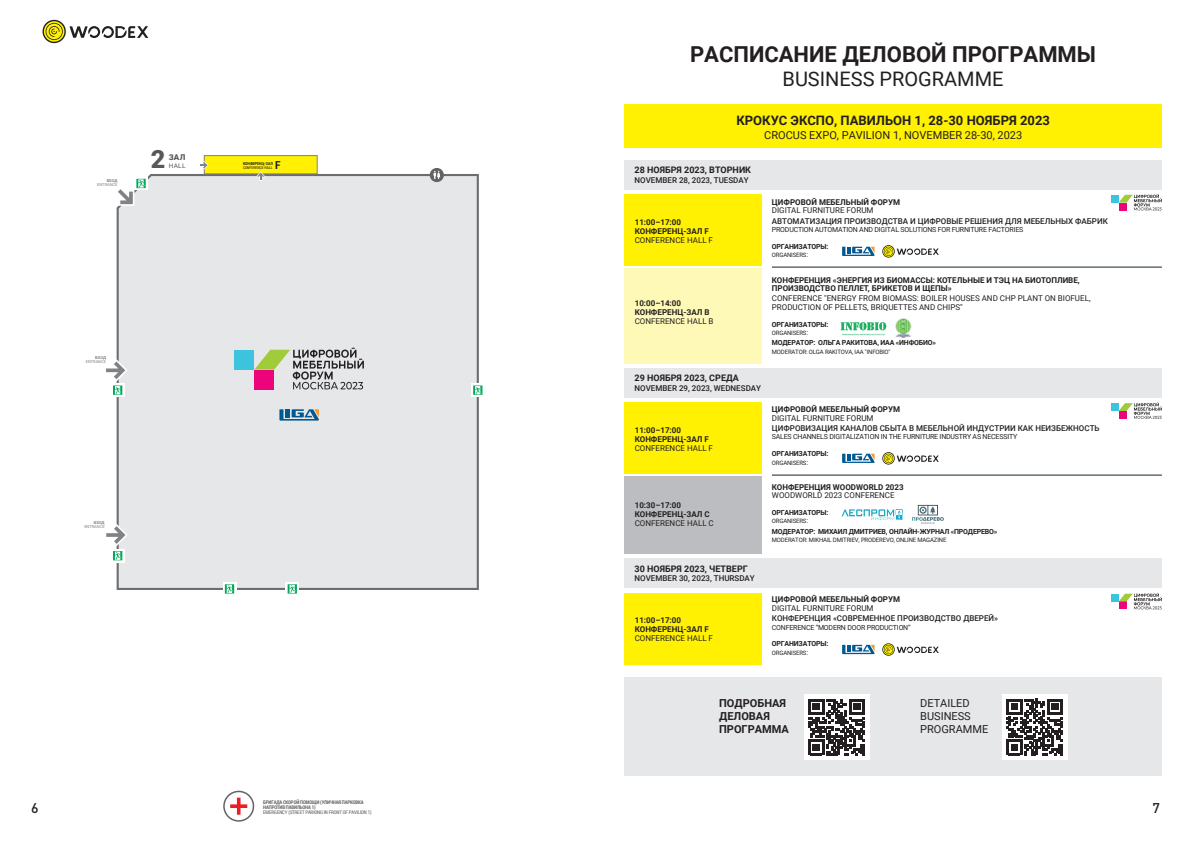
<style>
.page{position:relative;width:1191px;height:842px;background:#fff}
.page>*{position:absolute;margin:0;border:0;box-sizing:border-box;transform-origin:0 0}
.t1{font:900 25.2px "Roboto";color:#57585a}
.t2{font:700 22px "Roboto";color:#231f20}
.t3{font:20px "Roboto";color:#231f20}
.t4{font:500 14px "DIN Pro";color:#231f20}
.t5{font:700 13px "Roboto";color:#231f20}
.t6{font:11px/13.2px "Roboto";color:#231f20}
.t7{font:700 11px/13.2px "Roboto";color:#231f20}
.t8{font:700 11px "Roboto Condensed";color:#231f20}
.t9{font:700 9px "Roboto";color:#231f20}
.t10{font:700 8px/9px "Roboto";color:#231f20}
.t11{font:500 8px "Roboto";color:#231f20}
.t12{font:8px/8.4px "Roboto";color:#231f20}
.t13{font:900 8px "Roboto";color:#57585a}
.t14{font:7px "Roboto";letter-spacing:-.025em;color:#231f20}
.t15{font:700 7px "Roboto";letter-spacing:-.025em;color:#231f20}
.t16{font:6.3px "Roboto";color:#57585a;scale:1.05 1}
.t17{font:6px "Roboto";letter-spacing:-.025em;color:#231f20}
.t18{font:700 5px/5px "Roboto Condensed";letter-spacing:-.025em;color:#636366}
.t19{font:700 4.1px "Roboto Condensed";color:#231f20}
.t20{font:4px/4px "Roboto";color:#808285;text-align:right}
.t21{font:3.8px "Roboto Condensed";color:#231f20}
.s1{font-weight:700}
.s2{font-weight:400}
.s3{font-size:7px}
</style>
<div class="page">
<svg style="left:43px;top:20px;width:23px;height:23px"></svg>
<svg style="left:44px;top:21px;width:104px;height:21px"></svg>
<div style="left:116px;top:173px;width:363px;height:417px;background:#e6e7e9"></div>
<div style="left:204px;top:156px;width:113px;height:18px;background:#fff101"></div>
<div style="left:204px;top:155px;width:113px;height:19px;border:1px solid #808285"></div>
<svg style="left:200px;top:161px;width:8px;height:8px"></svg>
<svg style="left:256px;top:172px;width:9px;height:9px"></svg>
<svg style="left:224px;top:791px;width:29px;height:30px"></svg>
<div style="left:223px;top:791px;width:31px;height:31px;border:2px solid #636366;border-radius:50%"></div>
<hr style="left:237px;top:798px;width:3px;height:17px;background:#ee1d23">
<svg style="left:230px;top:804px;width:17px;height:4px"></svg>
<div style="left:430px;top:168px;width:14px;height:14px;background:#636366;border-radius:50%"></div>
<svg style="left:433px;top:171px;width:7px;height:8px"></svg>
<svg style="left:113px;top:560px;width:11px;height:2px"></svg>
<svg style="left:106px;top:524px;width:22px;height:36px"></svg>
<svg style="left:223px;top:582px;width:13px;height:12px"></svg>
<svg style="left:225px;top:584px;width:9px;height:10px"></svg>
<svg style="left:286px;top:582px;width:13px;height:12px"></svg>
<svg style="left:288px;top:584px;width:9px;height:10px"></svg>
<div style="left:111px;top:384px;width:13px;height:13px;background:#fff"></div>
<svg style="left:106px;top:359px;width:22px;height:36px"></svg>
<svg style="left:471px;top:384px;width:12px;height:13px"></svg>
<svg style="left:473px;top:385px;width:9px;height:10px"></svg>
<svg style="left:134px;top:177px;width:14px;height:13px"></svg>
<svg style="left:116px;top:179px;width:30px;height:27px"></svg>
<div style="left:234px;top:350px;width:20px;height:20px;background:#3cc3de"></div>
<svg style="left:254px;top:348px;width:110px;height:41px;background:#bbabaa"></svg>
<svg style="left:279px;top:409px;width:40px;height:12px"></svg>
<svg style="left:882px;top:643px;width:12px;height:13px"></svg>
<svg style="left:883px;top:644px;width:55px;height:11px"></svg>
<div style="left:624px;top:104px;width:537px;height:44px;background:#fff101"></div>
<div style="left:624px;top:160px;width:537px;height:29px;background:#e6e7e9"></div>
<div style="left:624px;top:368px;width:537px;height:30px;background:#e6e7e9"></div>
<div style="left:624px;top:558px;width:537px;height:30px;background:#e6e7e9"></div>
<div style="left:624px;top:195px;width:138px;height:71px;background:#fff101"></div>
<div style="left:624px;top:268px;width:138px;height:95px;background:#fff9b8"></div>
<div style="left:624px;top:402px;width:138px;height:72px;background:#fff101"></div>
<div style="left:624px;top:476px;width:138px;height:77px;background:#bcbdc0"></div>
<hr style="left:772px;top:267px;width:389px;height:1px;background:#0f2227">
<hr style="left:772px;top:475px;width:389px;height:1px;background:#0f2227">
<div style="left:1110px;top:195px;width:8px;height:8px;background:#3cc3de"></div>
<svg style="left:1118px;top:194px;width:43px;height:16px"></svg>
<div style="left:1110px;top:403px;width:8px;height:8px;background:#3cc3de"></div>
<svg style="left:1118px;top:402px;width:43px;height:17px"></svg>
<div style="left:1110px;top:594px;width:8px;height:7px;background:#3cc3de"></div>
<svg style="left:1118px;top:593px;width:43px;height:16px"></svg>
<svg style="left:842px;top:247px;width:32px;height:9px"></svg>
<svg style="left:882px;top:245px;width:12px;height:13px"></svg>
<svg style="left:883px;top:246px;width:55px;height:11px"></svg>
<svg style="left:842px;top:454px;width:32px;height:9px"></svg>
<svg style="left:882px;top:452px;width:12px;height:13px"></svg>
<svg style="left:883px;top:453px;width:55px;height:11px"></svg>
<svg style="left:842px;top:645px;width:32px;height:9px"></svg>
<div style="left:624px;top:593px;width:138px;height:71px;background:#fff101"></div>
<div style="left:624px;top:677px;width:538px;height:98px;background:#e6e7e9"></div>
<div style="left:804px;top:694px;width:65px;height:66px;background:#fff"></div>
<svg style="left:808px;top:699px;width:57px;height:56px"></svg>
<div style="left:1002px;top:694px;width:65px;height:66px;background:#fff"></div>
<svg style="left:1006px;top:699px;width:57px;height:56px"></svg>
<img style="left:895px;top:319px;width:17px;height:18px">
<svg style="left:912px;top:505px;width:31px;height:19px"></svg>
<svg style="left:841px;top:509px;width:61px;height:11px"></svg>
<svg style="left:840px;top:322px;width:46px;height:14px"></svg>
<p class="t2" style="left:690px;top:39px;width:407px">РАСПИСАНИЕ ДЕЛОВОЙ ПРОГРАММЫ</p>
<p class="t3" style="left:782px;top:65px;width:222px">BUSINESS PROGRAMME</p>
<p class="t20" style="left:97px;top:178px;width:22px"><span class="s1">ВХОД<br></span>ENTRANCE</p>
<p class="t1" style="left:151px;top:141px;width:16px">2</p>
<p class="t13" style="left:169px;top:152px;width:18px">ЗАЛ</p>
<p class="t16" style="left:169px;top:161px;width:17px">HALL</p>
<p class="t21" style="left:243px;top:165px;width:31px">CONFERENCE HALL</p>
<p class="t8" style="left:275px;top:158px;width:7px">F</p>
<p class="t19" style="left:243px;top:161px;width:31px">КОНФЕРЕНЦ-ЗАЛ</p>
<p class="t20" style="left:86px;top:356px;width:22px"><span class="s1">ВХОД<br></span>ENTRANCE</p>
<p class="t20" style="left:84px;top:520px;width:22px"><span class="s1">ВХОД<br></span>ENTRANCE</p>
<p class="t5" style="left:736px;top:112px;width:315px">КРОКУС ЭКСПО, ПАВИЛЬОН 1, 28-30 НОЯБРЯ 2023</p>
<p class="t6" style="left:764px;top:128px;width:260px">CROCUS EXPO, PAVILION 1, NOVEMBER 28-30, 2023</p>
<p class="t9" style="left:634px;top:164px;width:118px">28 НОЯБРЯ 2023, ВТОРНИК</p>
<p class="t11" style="left:634px;top:174px;width:116px">NOVEMBER 28, 2023, TUESDAY</p>
<p class="t10" style="left:635px;top:217px;width:80px">11:00–17:00<br>КОНФЕРЕНЦ-ЗАЛ F<br><span class="s2">CONFERENCE HALL F</span></p>
<p class="t10" style="left:635px;top:298px;width:80px">10:00–14:00<br>КОНФЕРЕНЦ-ЗАЛ B<br><span class="s2">CONFERENCE HALL B</span></p>
<p class="t9" style="left:634px;top:372px;width:106px">29 НОЯБРЯ 2023, СРЕДА</p>
<p class="t11" style="left:634px;top:383px;width:128px">NOVEMBER 29, 2023, WEDNESDAY</p>
<p class="t10" style="left:635px;top:425px;width:80px">11:00–17:00<br>КОНФЕРЕНЦ-ЗАЛ F<br><span class="s2">CONFERENCE HALL F</span></p>
<p class="t10" style="left:635px;top:500px;width:81px">10:30–17:00<br>КОНФЕРЕНЦ-ЗАЛ C<br><span class="s2">CONFERENCE HALL C</span></p>
<p class="t9" style="left:634px;top:562px;width:115px">30 НОЯБРЯ 2023, ЧЕТВЕРГ</p>
<p class="t11" style="left:634px;top:573px;width:122px">NOVEMBER 30, 2023, THURSDAY</p>
<p class="t10" style="left:635px;top:616px;width:80px">11:00–17:00<br>КОНФЕРЕНЦ-ЗАЛ F<br><span class="s2">CONFERENCE HALL F</span></p>
<p class="t10" style="left:772px;top:198px;width:130px;line-height:8.4px">ЦИФРОВОЙ МЕБЕЛЬНЫЙ ФОРУМ<br><span class="s2">DIGITAL FURNITURE FORUM</span></p>
<p class="t11" style="left:772px;top:215px;width:337px">АВТОМАТИЗАЦИЯ ПРОИЗВОДСТВА И ЦИФРОВЫЕ РЕШЕНИЯ ДЛЯ МЕБЕЛЬНЫХ ФАБРИК</p>
<p class="t14" style="left:772px;top:225px;width:253px">PRODUCTION AUTOMATION AND DIGITAL SOLUTIONS FOR FURNITURE FACTORIES</p>
<p class="t15" style="left:772px;top:242px;width:58px">ОРГАНИЗАТОРЫ:</p>
<p class="t17" style="left:772px;top:251px;width:38px">ORGANISERS<span class="s3">:</span></p>
<p class="t10" style="left:772px;top:275px;width:309px;line-height:8.4px">КОНФЕРЕНЦИЯ «ЭНЕРГИЯ ИЗ БИОМАССЫ: КОТЕЛЬНЫЕ И ТЭЦ НА БИОТОПЛИВЕ,<br>ПРОИЗВОДСТВО ПЕЛЛЕТ, БРИКЕТОВ И ЩЕПЫ»</p>
<p class="t12" style="left:772px;top:294px;width:320px">CONFERENCE "ENERGY FROM BIOMASS: BOILER HOUSES AND CHP PLANT ON BIOFUEL,<br>PRODUCTION OF PELLETS, BRIQUETTES AND CHIPS"</p>
<p class="t15" style="left:772px;top:319px;width:58px">ОРГАНИЗАТОРЫ:</p>
<p class="t17" style="left:772px;top:329px;width:38px">ORGANISERS<span class="s3">:</span></p>
<p class="t15" style="left:772px;top:338px;width:166px">МОДЕРАТОР: ОЛЬГА РАКИТОВА, ИАА «ИНФОБИО»</p>
<p class="t17" style="left:772px;top:347px;width:120px">MODERATOR: OLGA RAKITOVA, IAA "INFOBIO"</p>
<p class="t10" style="left:772px;top:405px;width:130px;line-height:8.4px">ЦИФРОВОЙ МЕБЕЛЬНЫЙ ФОРУМ<br><span class="s2">DIGITAL FURNITURE FORUM</span></p>
<p class="t11" style="left:772px;top:422px;width:329px">ЦИФРОВИЗАЦИЯ КАНАЛОВ СБЫТА В МЕБЕЛЬНОЙ ИНДУСТРИИ КАК НЕИЗБЕЖНОСТЬ</p>
<p class="t14" style="left:772px;top:432px;width:247px">SALES CHANNELS DIGITALIZATION IN THE FURNITURE INDUSTRY AS NECESSITY</p>
<p class="t15" style="left:772px;top:449px;width:58px">ОРГАНИЗАТОРЫ:</p>
<p class="t17" style="left:772px;top:458px;width:38px">ORGANISERS<span class="s3">:</span></p>
<p class="t10" style="left:772px;top:482px;width:133px;line-height:8.4px">КОНФЕРЕНЦИЯ WOODWORLD 2023<br><span class="s2">WOODWORLD 2023 CONFERENCE</span></p>
<p class="t15" style="left:772px;top:507px;width:58px">ОРГАНИЗАТОРЫ:</p>
<p class="t17" style="left:772px;top:517px;width:38px">ORGANISERS<span class="s3">:</span></p>
<p class="t15" style="left:772px;top:526px;width:227px">МОДЕРАТОР: МИХАИЛ ДМИТРИЕВ, ОНЛАЙН-ЖУРНАЛ «ПРОДЕРЕВО»</p>
<p class="t17" style="left:772px;top:536px;width:176px">MODERATOR: MIKHAIL DMITRIEV, PRODEREVO, ONLINE MAGAZINE</p>
<p class="t10" style="left:772px;top:595px;width:130px;line-height:8.4px">ЦИФРОВОЙ МЕБЕЛЬНЫЙ ФОРУМ<br><span class="s2">DIGITAL FURNITURE FORUM</span></p>
<p class="t11" style="left:772px;top:613px;width:228px">КОНФЕРЕНЦИЯ «СОВРЕМЕННОЕ ПРОИЗВОДСТВО ДВЕРЕЙ»</p>
<p class="t14" style="left:772px;top:622px;width:140px">CONFERENCE “MODERN DOOR PRODUCTION”</p>
<p class="t15" style="left:772px;top:639px;width:58px">ОРГАНИЗАТОРЫ:</p>
<p class="t17" style="left:772px;top:648px;width:38px">ORGANISERS<span class="s3">:</span></p>
<p class="t7" style="left:719px;top:696px;width:71px">ПОДРОБНАЯ<br>ДЕЛОВАЯ<br>ПРОГРАММА</p>
<p class="t6" style="left:920px;top:696px;width:70px">DETAILED<br>BUSINESS<br>PROGRAMME</p>
<p class="t18" style="left:263px;top:799px;width:110px">БРИГАДА СКОРОЙ ПОМОЩИ (УЛИЧНАЯ ПАРКОВКА<br>НАПРОТИВ ПАВИЛЬОНА 1)<br><span class="s2">EMERGENCY (STREET PARKING IN FRONT OF PAVILION 1)</span></p>
<h3 class="t4" style="left:31px;top:796px;width:9px">6</h3>
<h3 class="t4" style="left:1152px;top:796px;width:9px">7</h3>
</div>
